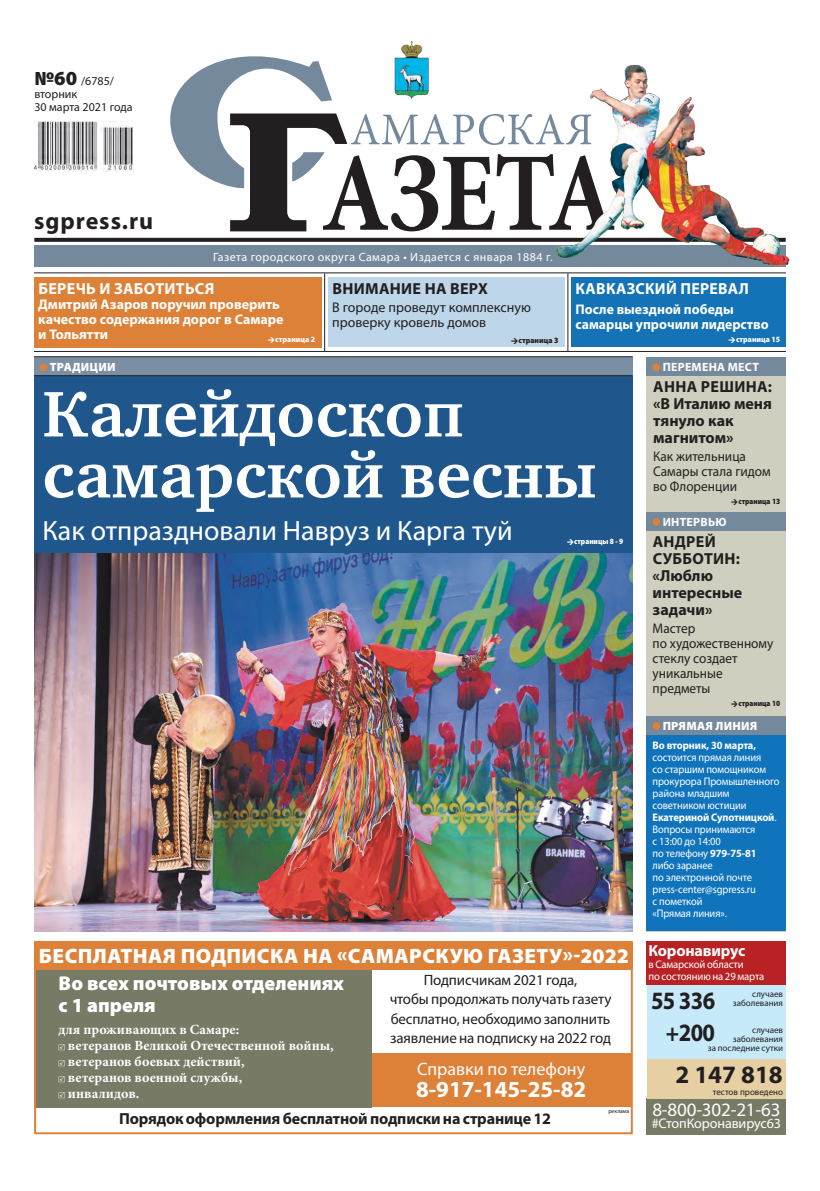
<style>
.page{position:relative;width:820px;height:1191px;background:#fff}
.page>*{position:absolute;margin:0;border:0;box-sizing:border-box;transform-origin:0 0}
.t1{font:700 66px/61px "Charter C";color:#fff}
.t2{font:28px "Myriad Pro";color:#fff}
.t3{font:700 25px "Myriad Pro";letter-spacing:-.025em;color:#231f20;scale:.9 1}
.t4{font:700 25px "Myriad Pro";letter-spacing:-.025em;color:#231f20}
.t5{font:700 24px "Myriad Pro";letter-spacing:.04em;color:#231f20}
.t6{font:700 23px "Myriad Pro";color:#fff}
.t7{font:900 20.9px "Myriad Pro";letter-spacing:.02em;color:#fff}
.t8{font:900 20px/22px "Myriad Pro";color:#fff}
.t9{font:19px "Myriad Pro";letter-spacing:-.01em;color:#fff}
.t10{font:18px "Myriad Pro";color:#fff}
.t11{font:700 16px/17px "Myriad Pro";color:#231f20}
.t12{font:700 16px "Myriad Pro";letter-spacing:.02em;color:#fff}
.t13{font:700 16px "Myriad Pro";letter-spacing:.02em;color:#231f20}
.t14{font:700 16px "Myriad Pro";letter-spacing:-.01em;color:#fff}
.t15{font:15px/19.1px "Myriad Pro";letter-spacing:-.01em;color:#231f20;text-align:center}
.t16{font:700 14px/16px "Minion Pro";color:#fff}
.t17{font:700 14px/15px "Myriad Pro";color:#fff}
.t18{font:14px/15px "Myriad Pro";color:#231f20;scale:.95 1}
.t19{font:14px/15px "Myriad Pro";color:#231f20}
.t20{font:14px "Myriad Pro";letter-spacing:-.01em;color:#fff}
.t21{font:12px "Myriad Pro";letter-spacing:.04em;color:#fff}
.t22{font:12px/13px "Myriad Pro";color:#231f20}
.t23{font:700 12px "Myriad Pro";letter-spacing:.02em;color:#fff}
.t24{font:900 12px "Myriad Pro";letter-spacing:.02em;color:#fff}
.t25{font:11px/12px "Myriad Pro";letter-spacing:-.01em;color:#fff;scale:.95 1}
.t26{font:11px/12px "Myriad Pro";letter-spacing:-.01em;color:#fff}
.t27{font:700 11px "Myriad Pro";letter-spacing:-.01em;color:#fff;scale:.95 1}
.t28{font:9px/9px "Myriad Pro";color:#231f20;text-align:right}
.t29{font:900 8px "Myriad Pro";color:#231f20;scale:.9 1}
.t30{font:900 8px "Myriad Pro";color:#fff;scale:.95 1}
.t31{font:900 8px "Myriad Pro";color:#fff;scale:.9 1}
.t32{font:900 8px "Myriad Pro";color:#231f20;scale:.95 1}
.t33{font:6px "Myriad Pro";color:#231f20;scale:.95 1}
.s1{font-weight:900;font-size:20px}
.s2{font-weight:700}
</style>
<div class="page">
<img style="left:34px;top:553px;width:598px;height:378px">
<div style="left:647px;top:984px;width:138px;height:78px;background:#c6eafa"></div>
<div style="left:34px;top:374px;width:598px;height:179px;background:#1f578d"></div>
<div style="left:34px;top:246px;width:751px;height:21px;background:#75899d"></div>
<hr style="left:34px;top:351px;width:751px;height:1px;background:#231f20">
<div style="left:328px;top:277px;width:236px;height:70px;background:#bdd6ea"></div>
<div style="left:34px;top:277px;width:287px;height:71px;background:#de8138"></div>
<hr style="left:324px;top:273px;width:1px;height:78px;background:#231f20">
<hr style="left:567px;top:273px;width:1px;height:78px;background:#231f20">
<svg style="left:34px;top:238px;width:514px;height:4px;background:#2c2829"></svg>
<img style="left:34px;top:122px;width:100px;height:49px">
<div style="left:34px;top:357px;width:598px;height:19px;background:#7a8fa4"></div>
<hr style="left:34px;top:356px;width:598px;height:1px;background:#231f20">
<hr style="left:34px;top:375px;width:598px;height:1px;background:#231f20">
<div style="left:40px;top:363px;width:7px;height:8px;background:#de8138;border-radius:50%"></div>
<div style="left:646px;top:376px;width:139px;height:555px;background:#d0cfbf"></div>
<div style="left:646px;top:357px;width:139px;height:19px;background:#75899d"></div>
<div style="left:652px;top:363px;width:7px;height:8px;background:#de8138;border-radius:50%"></div>
<div style="left:646px;top:512px;width:139px;height:18px;background:#75899d"></div>
<div style="left:652px;top:518px;width:7px;height:7px;background:#de8138;border-radius:50%"></div>
<div style="left:646px;top:941px;width:139px;height:43px;background:#b82224"></div>
<div style="left:646px;top:1098px;width:139px;height:36px;background:#777a65"></div>
<div style="left:647px;top:1059px;width:138px;height:40px;background:#e6d0a3"></div>
<div style="left:571px;top:277px;width:214px;height:70px;background:#1373b6"></div>
<svg style="left:170px;top:41px;width:378px;height:190px"></svg>
<hr style="left:34px;top:272px;width:751px;height:1px;background:#231f20">
<img style="left:548px;top:64px;width:242px;height:209px">
<div style="left:646px;top:735px;width:139px;height:195px;background:#1074bc"></div>
<div style="left:646px;top:716px;width:139px;height:18px;background:#75899d"></div>
<div style="left:652px;top:722px;width:7px;height:7px;background:#de8138;border-radius:50%"></div>
<div style="left:369px;top:1053px;width:262px;height:54px;background:#de8138"></div>
<div style="left:34px;top:967px;width:337px;height:140px;background:#777a65"></div>
<div style="left:34px;top:941px;width:598px;height:193px;border:2px solid #de8138"></div>
<div style="left:34px;top:942px;width:598px;height:27px;background:#de8138"></div>
<svg style="left:59px;top:1044px;width:6px;height:6px"></svg>
<svg style="left:59px;top:1060px;width:6px;height:6px"></svg>
<svg style="left:59px;top:1076px;width:6px;height:6px"></svg>
<svg style="left:59px;top:1092px;width:6px;height:6px"></svg>
<p class="t22" style="left:34px;top:74px;width:100px"><span class="s1">№60</span> /6785/ вторник<br>30 марта 2021 года</p>
<h3 class="t5" style="left:34px;top:206px;width:120px">sgpress.ru</h3>
<p class="t21" style="left:213px;top:249px;width:341px">Газета городского округа Самара • Издается с января 1884 г.</p>
<h3 class="t12" style="left:38px;top:278px;width:177px">БЕРЕЧЬ И ЗАБОТИТЬСЯ</h3>
<p class="t17" style="left:38px;top:296px;width:247px">Дмитрий Азаров поручил проверить качество содержания дорог в Самаре и Тольятти</p>
<p class="t30" style="left:275px;top:335px;width:43px">страница 2</p>
<h3 class="t13" style="left:332px;top:278px;width:157px">ВНИМАНИЕ НА ВЕРХ</h3>
<p class="t19" style="left:332px;top:299px;width:200px">В городе проведут комплексную проверку кровель домов</p>
<h3 class="t12" style="left:575px;top:278px;width:175px">КАВКАЗСКИЙ ПЕРЕВАЛ</h3>
<p class="t17" style="left:575px;top:302px;width:195px">После выездной победы самарцы упрочили лидерство</p>
<p class="t32" style="left:518px;top:336px;width:43px">страница 3</p>
<p class="t30" style="left:735px;top:335px;width:48px">страница 15</p>
<p class="t24" style="left:50px;top:360px;width:67px">ТРАДИЦИИ</p>
<p class="t23" style="left:662px;top:359px;width:98px">ПЕРЕМЕНА МЕСТ</p>
<h1 class="t1" style="left:42px;top:384px;width:555px">Калейдоскоп самарской весны</h1>
<h2 class="t2" style="left:42px;top:513px;width:471px">Как отпраздновали Навруз и Карга туй</h2>
<p class="t31" style="left:574px;top:537px;width:56px">страницы 8 - 9</p>
<h3 class="t7" style="left:39px;top:944px;width:591px">БЕСПЛАТНАЯ ПОДПИСКА НА «САМАРСКУЮ ГАЗЕТУ»-2022</h3>
<h3 class="t15" style="left:389px;top:970px;width:223px">Подписчикам 2021 года,<br>чтобы продолжать получать газету бесплатно, необходимо заполнить заявление на подписку на 2022 год</h3>
<h3 class="t8" style="left:59px;top:973px;width:287px">Во всех почтовых отделениях с 1 апреля</h3>
<p class="t16" style="left:68px;top:1021px;width:267px;text-indent:-9px">для проживающих в Самаре:<br>ветеранов Великой Отечественной войны, ветеранов боевых действий,<br>ветеранов военной службы,<br>инвалидов.</p>
<h3 class="t11" style="left:119px;top:1109px;width:433px">Порядок оформления бесплатной подписки на странице 12</h3>
<h3 class="t10" style="left:417px;top:1057px;width:169px">Справки по телефону</h3>
<h3 class="t6" style="left:416px;top:1073px;width:172px">8-917-145-25-82</h3>
<p class="t33" style="left:608px;top:1107px;width:24px">реклама</p>
<h3 class="t11" style="left:653px;top:378px;width:120px">АННА РЕШИНА: «В Италию меня тянуло как магнитом»</h3>
<p class="t18" style="left:653px;top:449px;width:125px">Как жительница<br>Самары стала гидом во Флоренции</p>
<p class="t29" style="left:738px;top:497px;width:48px">страница 13</p>
<h3 class="t11" style="left:652px;top:532px;width:91px">АНДРЕЙ<br>СУББОТИН: «Люблю интересные задачи»</h3>
<p class="t18" style="left:652px;top:620px;width:128px">Мастер<br>по художественному стеклу создает уникальные предметы</p>
<p class="t29" style="left:738px;top:698px;width:48px">страница 10</p>
<p class="t23" style="left:662px;top:513px;width:65px">ИНТЕРВЬЮ</p>
<p class="t24" style="left:662px;top:719px;width:96px">ПРЯМАЯ ЛИНИЯ</p>
<p class="t27" style="left:652px;top:738px;width:110px">Во вторник, 30 марта,</p>
<p class="t25" style="left:652px;top:751px;width:135px">состоится прямая линия<br>со старшим помощником прокурора Промышленного района младшим советником юстиции<br><span class="s2">Екатериной Супотницкой</span>.<br>Вопросы принимаются<br>с 13:00 до 14:00<br>по телефону <span class="s2">979-75-81 </span>либо заранее<br>по электронной почте press-center@sgpress.ru<br>с пометкой<br>«Прямая линия».</p>
<h3 class="t14" style="left:648px;top:940px;width:98px">Коронавирус</h3>
<p class="t26" style="left:648px;top:958px;width:117px">в Самарской области<br>по состоянию на 29 марта</p>
<h3 class="t3" style="left:650px;top:984px;width:73px">55 336</h3>
<p class="t28" style="left:732px;top:989px;width:52px">случаев заболевания</p>
<p class="t28" style="left:707px;top:1025px;width:77px">случаев заболевания<br>за последние сутки</p>
<h3 class="t4" style="left:675px;top:1058px;width:109px">2 147 818</h3>
<h3 class="t3" style="left:665px;top:1016px;width:56px">+200</h3>
<p class="t28" style="left:712px;top:1087px;width:72px">тестов проведено</p>
<h3 class="t9" style="left:652px;top:1098px;width:129px">8-800-302-21-63</h3>
<p class="t20" style="left:651px;top:1114px;width:131px">#СтопКоронавирус63</p>
</div>
